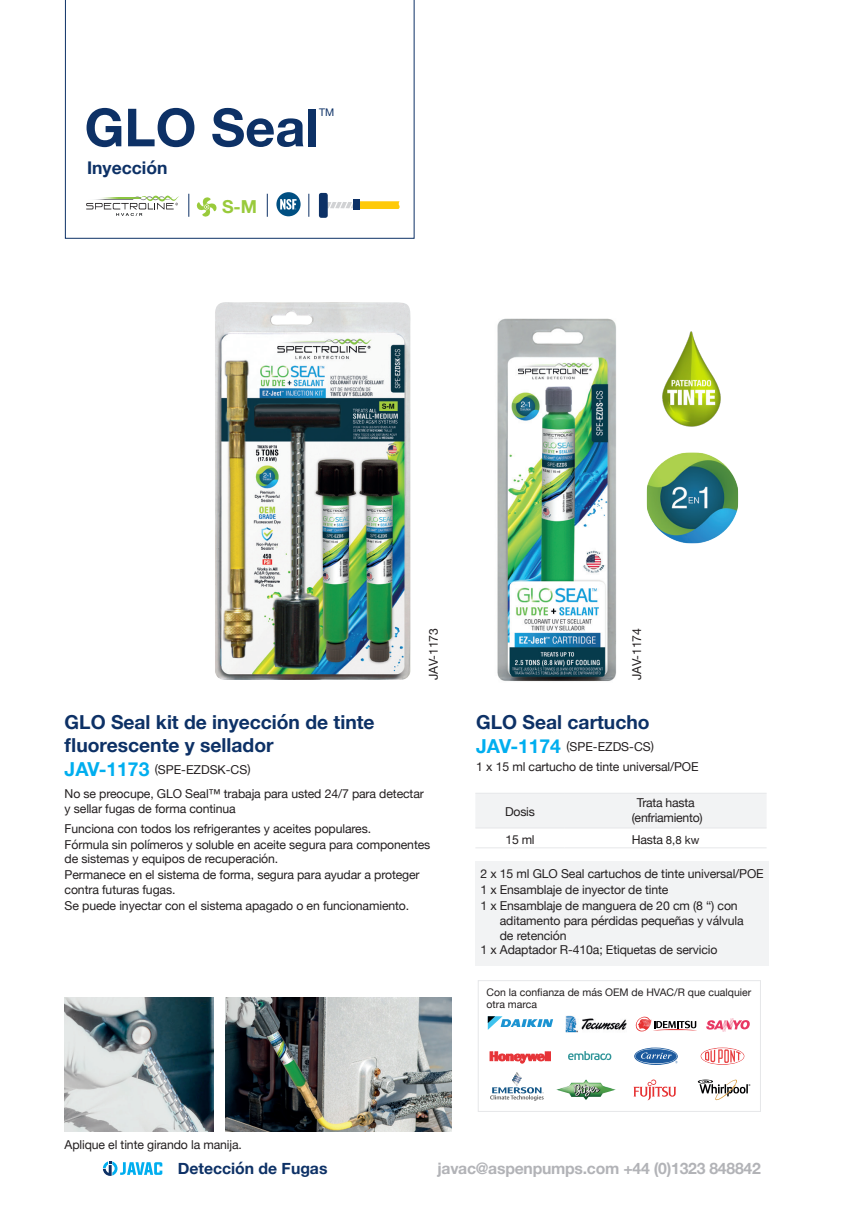
<style>
.page{position:relative;width:849px;height:1221px;background:#fff}
.page>*{position:absolute;margin:0;border:0;box-sizing:border-box;transform-origin:0 0}
.t1{font:700 52.5px "Helvetica Neue";color:#0d3166}
.t2{font:700 19.25px/23.1px "Helvetica Neue";color:#0d3166}
.t3{font:700 17.85px "Helvetica Neue";color:#99ca3b}
.t4{font:700 17.5px "Helvetica Neue";color:#0d3166}
.t5{font:700 15.75px "Helvetica Neue";letter-spacing:-.015em;color:#b2b3b7}
.t6{font:700 15.75px "Helvetica Neue";color:#0d3166}
.t7{font:12.25px/14.7px "Helvetica Neue";letter-spacing:-.01em;color:#231f20}
.t8{font:10.5px/12.6px "Helvetica Neue";color:#231f20}
.t9{font:10.5px "Helvetica Neue";color:#0d3166}
.s1{font-weight:700;font-size:19.25px;color:#00aeef}
.s2{font-size:11.38px}
</style>
<div class="page">
<svg style="left:103px;top:1161px;width:59px;height:14px"></svg>
<img style="left:497px;top:318px;width:119px;height:364px">
<svg style="left:64px;top:0;width:351px;height:239px"></svg>
<svg style="left:188px;top:194px;width:1px;height:23px"></svg>
<hr style="left:85px;top:199px;width:47px;height:1px;background:#fff">
<hr style="left:82px;top:198px;width:58px;height:1px;background:#fff">
<svg style="left:86px;top:195px;width:93px;height:21px"></svg>
<img style="left:215px;top:302px;width:196px;height:378px">
<svg style="left:195px;top:196px;width:23px;height:22px"></svg>
<div style="left:319px;top:193px;width:8px;height:24px;background:#0d3166;border-radius:2px"></div>
<div style="left:319px;top:193px;width:8px;height:25px;border:1px solid #0d3166;border-radius:2px"></div>
<svg style="left:325px;top:200px;width:74px;height:10px"></svg>
<svg style="left:267px;top:194px;width:1px;height:23px"></svg>
<svg style="left:308px;top:194px;width:1px;height:23px"></svg>
<div style="left:276px;top:192px;width:24px;height:24px;background:#004f82;border-radius:50%"></div>
<svg style="left:280px;top:199px;width:16px;height:10px"></svg>
<div style="left:475px;top:793px;width:291px;height:34px;background:#f2f3f4"></div>
<hr style="left:475px;top:792px;width:89px;height:1px;background:#e6e7e9">
<hr style="left:564px;top:792px;width:202px;height:1px;background:#e6e7e9">
<hr style="left:475px;top:827px;width:89px;height:1px;background:#e6e7e9">
<hr style="left:564px;top:827px;width:202px;height:1px;background:#e6e7e9">
<hr style="left:475px;top:847px;width:89px;height:1px;background:#e6e7e9">
<hr style="left:564px;top:847px;width:202px;height:1px;background:#e6e7e9">
<div style="left:475px;top:861px;width:293px;height:104px;background:#f2f3f4"></div>
<img style="left:64px;top:997px;width:149px;height:134px">
<img style="left:226px;top:997px;width:225px;height:134px">
<div style="left:477px;top:980px;width:283px;height:131px;border:1px solid #e6e7e9"></div>
<svg style="left:487px;top:1016px;width:66px;height:13px"></svg>
<svg style="left:490px;top:1051px;width:60px;height:12px"></svg>
<svg style="left:633px;top:1079px;width:43px;height:21px"></svg>
<svg style="left:568px;top:1051px;width:43px;height:9px"></svg>
<svg style="left:635px;top:1016px;width:61px;height:15px"></svg>
<svg style="left:490px;top:1072px;width:53px;height:28px"></svg>
<img style="left:556px;top:1079px;width:60px;height:21px">
<img style="left:565px;top:1015px;width:61px;height:17px">
<svg style="left:697px;top:1079px;width:53px;height:21px"></svg>
<svg style="left:706px;top:1018px;width:43px;height:13px"></svg>
<svg style="left:634px;top:1047px;width:43px;height:17px"></svg>
<svg style="left:700px;top:1047px;width:44px;height:17px"></svg>
<img style="left:662px;top:331px;width:59px;height:96px">
<img style="left:646px;top:452px;width:91px;height:91px">
<p class="t1" style="left:84px;top:86px;width:236px">GLO Seal</p>
<p class="t9" style="left:319px;top:104px;width:17px">TM</p>
<p class="t4" style="left:87px;top:154px;width:82px">Inyección</p>
<p class="t3" style="left:222px;top:192px;width:37px">S-M</p>
<p class="t7" style="left:426px;top:680px;width:53px;rotate:-90deg">JAV-1173</p>
<p class="t2" style="left:65px;top:710px;width:311px">GLO Seal kit de inyección de tinte fluorescente y sellador</p>
<p class="t7" style="left:65px;top:763px;width:187px"><span class="s1">JAV-1173</span> (SPE-EZDSK-CS)</p>
<p class="t7" style="left:65px;top:787px;width:360px">No se preocupe, GLO Seal™ trabaja para usted 24/7 para detectar y sellar fugas de forma continua</p>
<p class="t7" style="left:65px;top:821px;width:308px">Funciona con todos los refrigerantes y aceites populares.</p>
<p class="t7" style="left:65px;top:837px;width:367px">Fórmula sin polímeros y soluble en aceite segura para componentes de sistemas y equipos de recuperación.</p>
<p class="t7" style="left:65px;top:868px;width:356px">Permanece en el sistema de forma, segura para ayudar a proteger contra futuras fugas.</p>
<p class="t7" style="left:65px;top:898px;width:346px">Se puede inyectar con el sistema apagado o en funcionamiento.</p>
<p class="t7" style="left:630px;top:680px;width:53px;rotate:-90deg">JAV-1174</p>
<p class="t2" style="left:476px;top:710px;width:175px">GLO Seal cartucho</p>
<p class="t7" style="left:476px;top:739px;width:179px"><span class="s1">JAV-1174</span> (SPE-EZDS-CS)</p>
<p class="t7" style="left:476px;top:759px;width:224px">1 x 15 ml cartucho de tinte universal/POE</p>
<p class="t7" style="left:505px;top:805px;width:31px">Dosis</p>
<p class="t7" style="left:631px;top:796px;width:73px;text-align:center">Trata hasta (enfriamiento)</p>
<p class="t7" style="left:505px;top:832px;width:31px">15 ml</p>
<p class="t7" style="left:631px;top:832px;width:69px">Hasta <span class="s2">8,8 kw</span></p>
<p class="t7" style="left:480px;top:867px;width:285px">2 x 15 ml GLO Seal cartuchos de tinte universal/POE</p>
<p class="t7" style="left:480px;top:883px;width:190px">1 x Ensamblaje de inyector de tinte</p>
<p class="t7" style="left:499px;top:899px;width:245px;text-indent:-19px">1 x Ensamblaje de manguera de 20 cm (8 “) con aditamento para pérdidas pequeñas y válvula de retención</p>
<p class="t7" style="left:480px;top:943px;width:238px">1 x Adaptador R-410a; Etiquetas de servicio</p>
<p class="t8" style="left:486px;top:986px;width:266px">Con la confianza de más OEM de HVAC/R que cualquier otra marca</p>
<p class="t7" style="left:64px;top:1138px;width:179px">Aplique el tinte girando la manija.</p>
<p class="t6" style="left:178px;top:1156px;width:151px">Detección de Fugas</p>
<p class="t5" style="left:437px;top:1156px;width:325px">javac@aspenpumps.com +44 (0)1323 848842</p>
</div>
